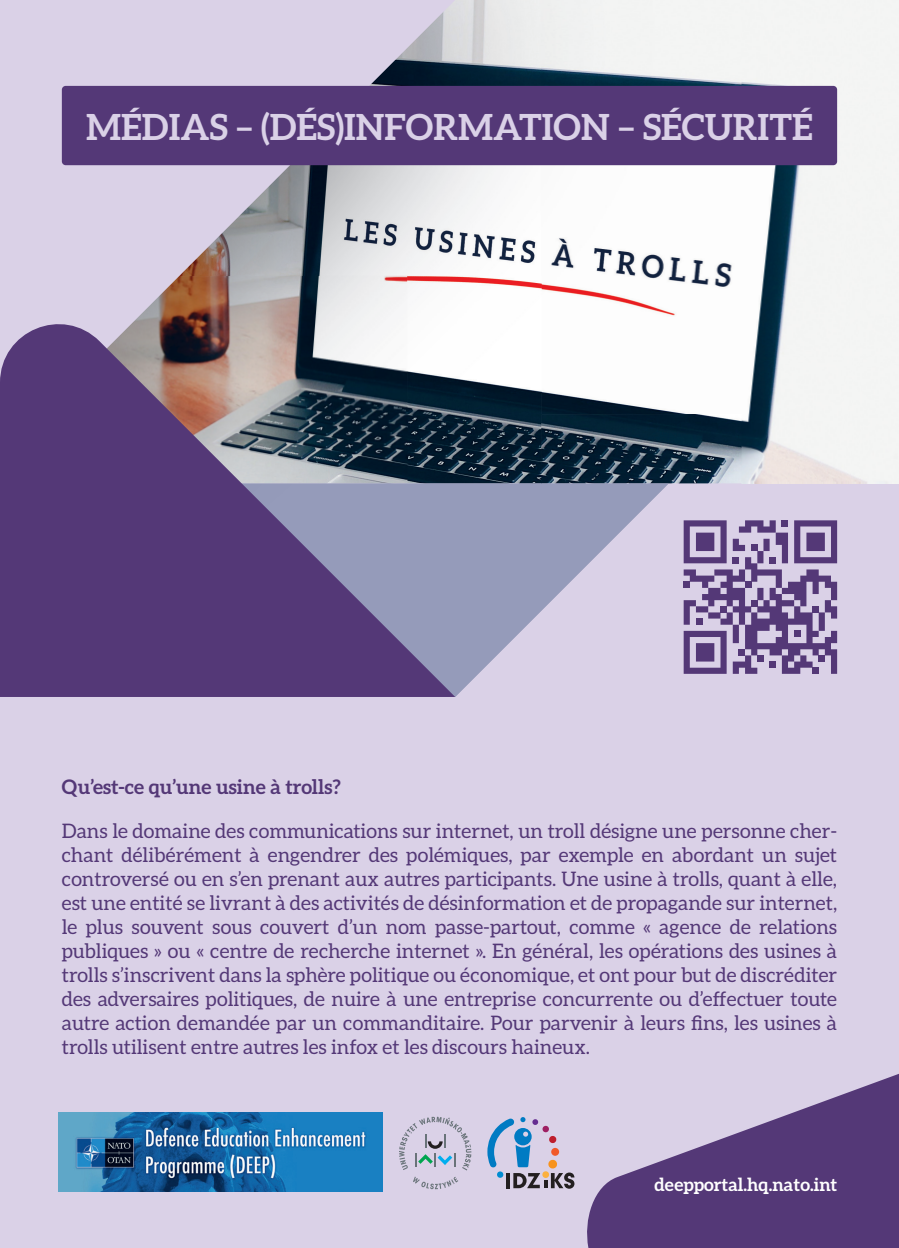
<style>
.page{position:relative;width:899px;height:1248px;background:#fff}
.page>*{position:absolute;margin:0;border:0;box-sizing:border-box;transform-origin:0 0}
.t1{font:700 36px "Aleo";color:#dad1e7}
.t2{font:20px/24px "Aleo";color:#543877;text-align:justify}
.t3{font:700 20px "Aleo";color:#543877}
.t4{font:700 18px "Aleo";color:#fff}
</style>
<div class="page">
<div style="left:0;top:483px;width:899px;height:764px;background:#dad1e7"></div>
<img style="left:541px;top:0;width:358px;height:483px">
<img style="left:455px;top:0;width:86px;height:263px">
<img style="left:455px;top:275px;width:87px;height:208px">
<img style="left:455px;top:483px;width:213px;height:214px">
<svg style="left:0;top:0;width:455px;height:304px;background:#cac3d3"></svg>
<svg style="left:0;top:304px;width:455px;height:393px;background:#6b5c85"></svg>
<div style="left:62px;top:86px;width:775px;height:79px;background:#543877;border-radius:4px"></div>
<svg style="left:683px;top:520px;width:154px;height:153px"></svg>
<svg style="left:413px;top:1176px;width:45px;height:13px"></svg>
<svg style="left:399px;top:1116px;width:72px;height:54px"></svg>
<svg style="left:487px;top:1117px;width:87px;height:71px"></svg>
<img style="left:59px;top:1112px;width:324px;height:79px">
<svg style="left:587px;top:1074px;width:312px;height:173px;fill:#543877"></svg>
<h1 class="t1" style="left:86px;top:106px;width:728px">MÉDIAS – (DÉS)INFORMATION – SÉCURITÉ</h1>
<p class="t3" style="left:62px;top:775px;width:280px">Qu’est-ce qu’une usine à trolls?</p>
<p class="t2" style="left:62px;top:818px;width:777px">Dans le domaine des communications sur internet, un troll désigne une personne cher&shy;chant délibérément à engendrer des polémiques, par exemple en abordant un sujet controversé ou en s’en prenant aux autres participants. Une usine à trolls, quant à elle, est une entité se livrant à des activités de désinformation et de propagande sur internet, le plus souvent sous couvert d’un nom passe-partout, comme « agence de relations publiques » ou « centre de recherche internet ». En général, les opérations des usines à trolls s’inscrivent dans la sphère politique ou économique, et ont pour but de discréditer des adversaires politiques, de nuire à une entreprise concurrente ou d’effectuer toute autre action demandée par un commanditaire. Pour parvenir à leurs fins, les usines à trolls utilisent entre autres les infox et les discours haineux.</p>
<p class="t4" style="left:654px;top:1173px;width:184px">deepportal.hq.nato.int</p>
</div>
